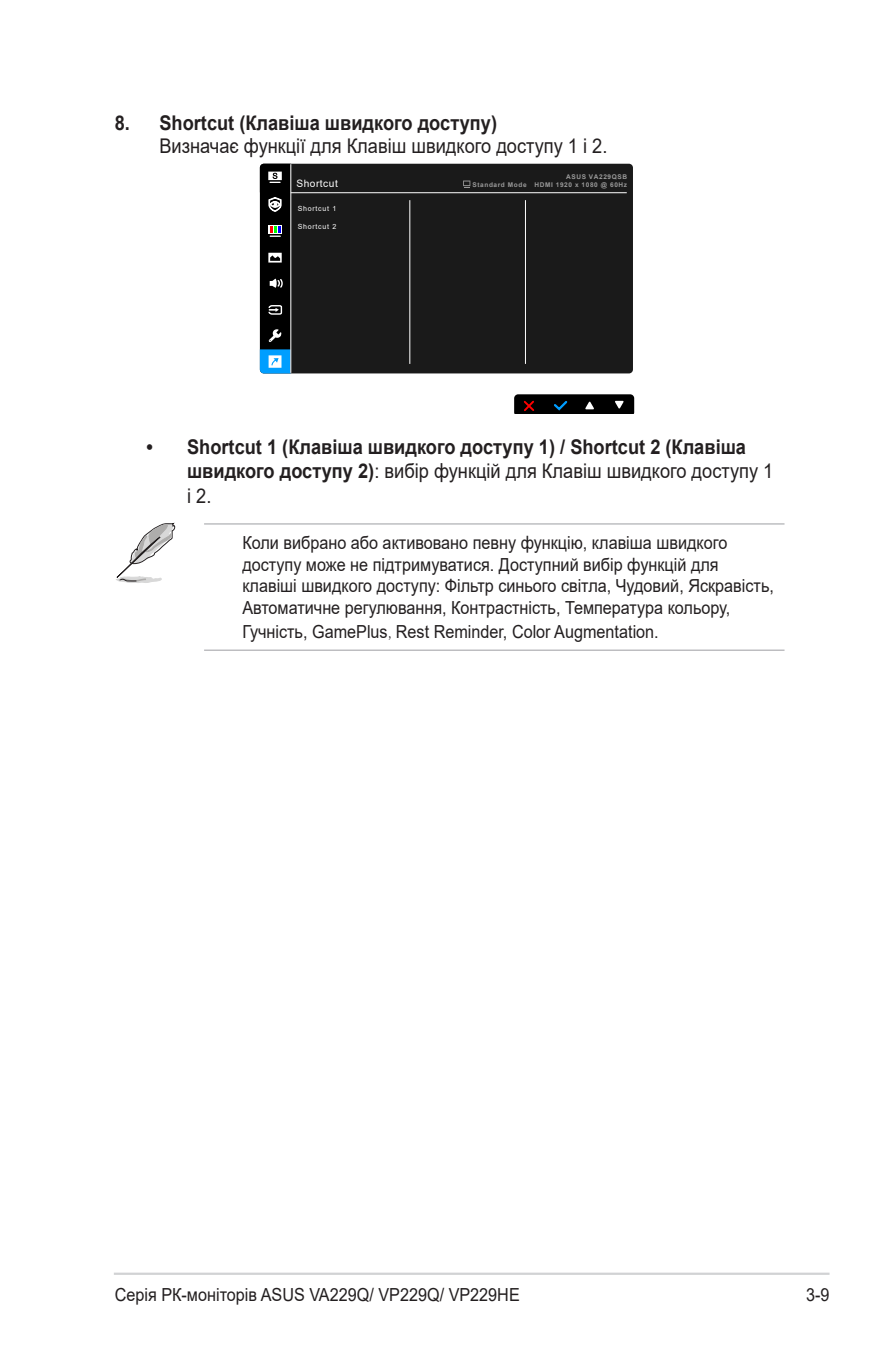
<style>
.page{position:relative;width:893px;height:1346px;background:#fff}
.page>*{position:absolute;margin:0;border:0;box-sizing:border-box;transform-origin:0 0}
.t1{font:700 20.25px/24.3px "Arial";color:#231f20;scale:.9 1}
.List{font:20.25px "Arial";color:#231f20;scale:.9 1}
.Message_List{font:18px/21.6px "Arial";color:#231f20;scale:.9 1}
.t2{font:10.12px "Arial";letter-spacing:.05em;color:#fff}
.t3{font:6.98px "Arial";letter-spacing:.1em;color:#fff}
.t4{font:700 6.52px/7.4px "Arial";letter-spacing:.09em;color:#999;text-align:right}
.s1{font-weight:400}
.s2{font-family:"Adobe Ming Std";font-weight:300}
</style>
<div class="page">
<hr style="left:114px;top:1272px;width:715px;height:3px;background:#d1d2d4">
<hr style="left:204px;top:523px;width:580px;height:1px;background:#a8a9ad">
<hr style="left:204px;top:649px;width:580px;height:2px;background:#a8a9ad">
<div style="left:291px;top:164px;width:342px;height:209px;background:#1a1a1a"></div>
<svg style="left:514px;top:394px;width:120px;height:19px;background:#131112"></svg>
<svg style="left:260px;top:164px;width:30px;height:209px;background:#1e2d35"></svg>
<svg style="left:463px;top:181px;width:7px;height:7px"></svg>
<hr style="left:291px;top:192px;width:336px;height:1px;background:#fff">
<hr style="left:409px;top:200px;width:1px;height:164px;background:#fff">
<hr style="left:525px;top:200px;width:1px;height:164px;background:#fff">
<svg style="left:116px;top:523px;width:59px;height:60px"></svg>
<p class="t1" style="left:115px;top:110px;width:426px">8. Shortcut (Клавіша швидкого доступу)</p>
<p class="List" style="left:159px;top:132px;width:499px">Визначає функції для Клавіш швидкого доступу 1 і 2.</p>
<p class="t4" style="left:473px;top:173px;width:156px">ASUS VA229QSB<br>Standard Mode HDMI 1920 x 1080 @ 60Hz</p>
<p class="t3" style="left:298px;top:204px;width:40px">Shortcut 1</p>
<p class="t3" style="left:298px;top:222px;width:40px">Shortcut 2</p>
<p class="t2" style="left:296px;top:176px;width:43px">Shortcut</p>
<p class="t1" style="left:187px;top:435px;width:653px;text-indent:-40px">• Shortcut 1 (Клавіша швидкого доступу 1) / Shortcut 2 (Клавіша швидкого доступу 2)<span class="s1">: вибір функцій для Клавіш швидкого доступу 1 і 2.</span></p>
<p class="Message_List" style="left:242px;top:532px;width:592px">Коли вибрано або активовано певну функцію, клавіша швидкого доступу може не підтримуватися. Доступний вибір функцій для клавіші швидкого доступу: Фільтр синього світла, Чудовий, Яскравість, Автоматичне регулювання, Контрастність, Температура кольору,</p>
<p class="Message_List" style="left:242px;top:621px;width:464px">Гучність, GamePlus<span class="s2">,</span> Rest Reminder, Color Augmentation.</p>
<p class="Message_List" style="left:115px;top:1283px;width:452px">Серія РК-моніторів ASUS VA229Q/ VP229Q/ VP229HE</p>
<p class="Message_List" style="left:806px;top:1283px;width:28px">3-9</p>
</div>
